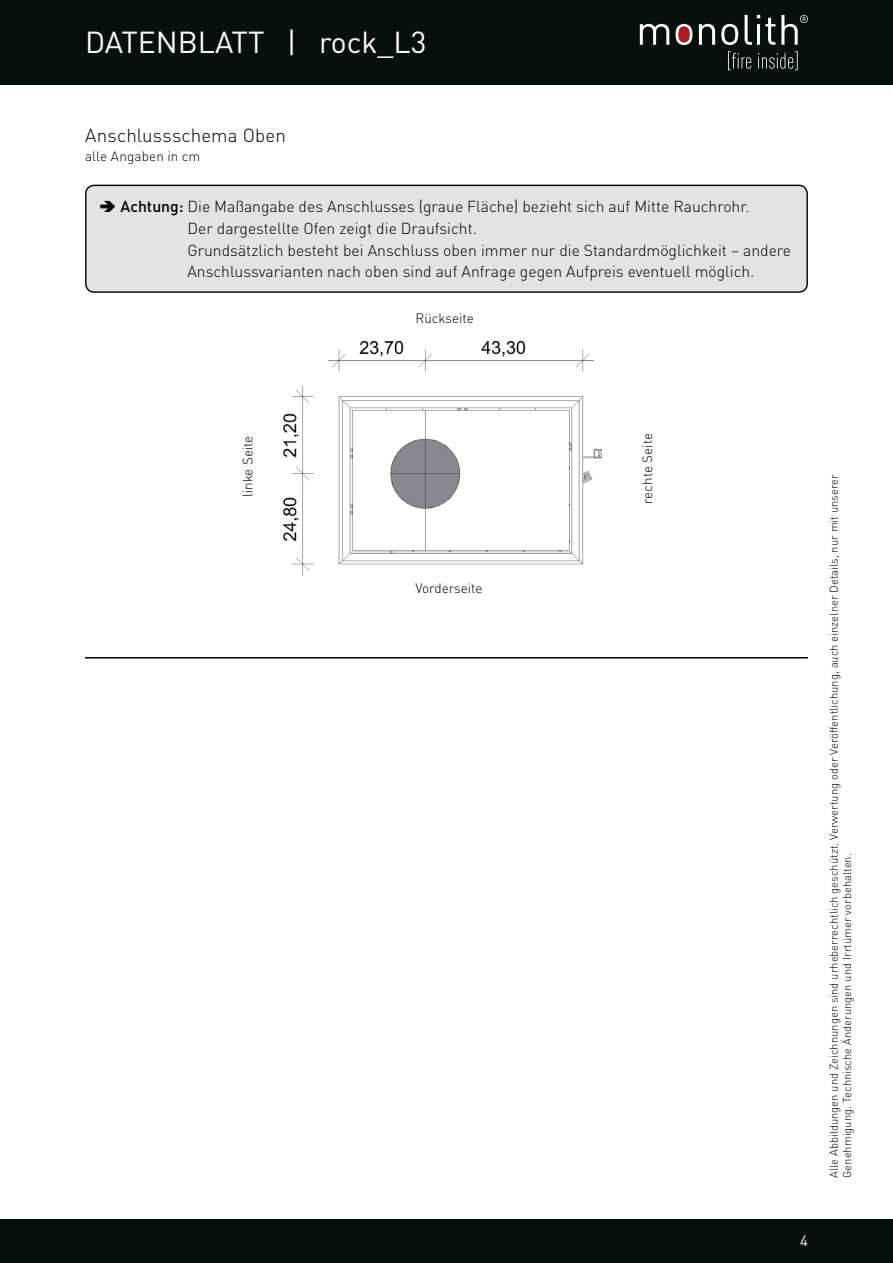
<style>
.page{position:relative;width:893px;height:1263px;background:#fff}
.page>*{position:absolute;margin:0;border:0;box-sizing:border-box;transform-origin:0 0}
.t1{font:30px "DINOT";color:#fff}
.t2{font:300 18.75px "DINOT";letter-spacing:.005em;color:#000}
.t3{font:300 15.75px/21.6px "DINOT";color:#000}
.t4{font:15px "DINOT";color:#fff}
.t5{font:300 13.5px "DINOT";color:#000}
.t6{font:300 11.25px/13.5px "DINOT";color:#000}
.s1{font-weight:500}
</style>
<div class="page">
<div style="left:0;top:0;width:893px;height:85px;background:#07110c"></div>
<div style="left:0;top:1219px;width:893px;height:44px;background:#07110c"></div>
<svg style="left:640px;top:24px;width:29px;height:21px"></svg>
<svg style="left:676px;top:24px;width:16px;height:21px"></svg>
<svg style="left:699px;top:24px;width:16px;height:21px"></svg>
<svg style="left:721px;top:24px;width:17px;height:21px"></svg>
<svg style="left:745px;top:15px;width:30px;height:30px"></svg>
<svg style="left:728px;top:51px;width:23px;height:19px"></svg>
<svg style="left:758px;top:51px;width:40px;height:19px"></svg>
<svg style="left:781px;top:15px;width:27px;height:30px"></svg>
<hr style="left:85px;top:657px;width:723px;height:1px;background:#000">
<img style="left:283px;top:340px;width:319px;height:236px">
<div style="left:86px;top:185px;width:721px;height:107px;background:#e4e3e4;border-radius:9px"></div>
<div style="left:85px;top:185px;width:723px;height:108px;border:2px solid #07110c;border-radius:9px"></div>
<h1 class="t1" style="left:85px;top:23px;width:343px">DATENBLATT | rock_L3</h1>
<p class="t2" style="left:85px;top:124px;width:202px">Anschlussschema Oben</p>
<p class="t5" style="left:85px;top:148px;width:117px">alle Angaben in cm</p>
<p class="t3" style="left:187px;top:196px;width:605px;text-indent:-67px"><span class="s1">Achtung:</span> Die Maßangabe des Anschlusses (graue Fläche) bezieht sich auf Mitte Rauchrohr.<br>Der dargestellte Ofen zeigt die Draufsicht.<br>Grundsätzlich besteht bei Anschluss oben immer nur die Standardmöglichkeit – andere Anschlussvarianten nach oben sind auf Anfrage gegen Aufpreis eventuell möglich.</p>
<p class="t5" style="left:416px;top:310px;width:60px">Rückseite</p>
<p class="t5" style="left:239px;top:497px;width:63px;rotate:-90deg">linke Seite</p>
<p class="t5" style="left:416px;top:580px;width:69px">Vorderseite</p>
<p class="t5" style="left:639px;top:504px;width:72px;rotate:-90deg">rechte Seite</p>
<p class="t6" style="left:827px;top:1178px;width:705px;rotate:-90deg">Alle Abbildungen und Zeichnungen sind urheberrechtlich geschützt. Verwertung oder Veröffentlichung, auch einzelner Details, nur mit unserer<br>Genehmigung. Technische Änderungen und Irrtümer vorbehalten.</p>
<p class="t4" style="left:800px;top:1231px;width:9px">4</p>
</div>
